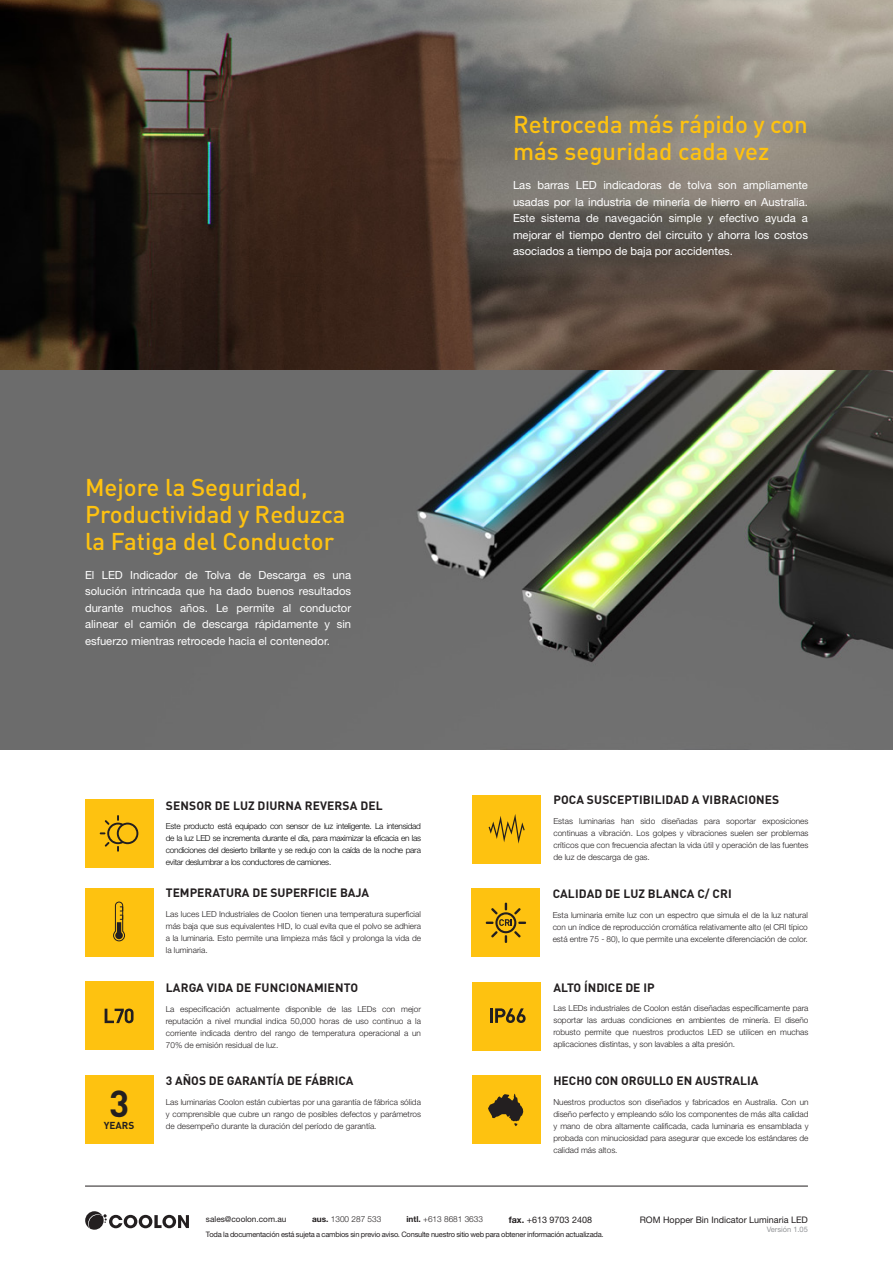
<style>
.page{position:relative;width:893px;height:1263px;background:#fff}
.page>*{position:absolute;margin:0;border:0;box-sizing:border-box;transform-origin:0 0}
.t1{font:700 37.05px "DIN Pro";color:#231f20}
.t2{font:500 24px/27px "DIN Pro";color:#fec210}
.icon_ft_-_subhead{font:700 12px "DIN Pro";color:#231f20}
.key_ft_-_body{font:11.25px/16.5px "Helvetica Neue LT Std";color:#fff;text-align:justify}
.t3{font:700 10.05px "DIN Pro";color:#231f20}
.t4{font:9px "Helvetica Neue LT Std";color:#231f20}
.icon_ft_-_body{font:300 8.25px/12px "Helvetica Neue LT Std";color:#231f20;text-align:justify}
.icon_ft_-_subhead-2{font:300 8.25px/12px "Helvetica Neue LT Std";letter-spacing:-.03em;color:#000;text-align:justify}
.icon_ft_-_subhead-3{font:300 8.25px/12px "Helvetica Neue LT Std";color:#231f20;text-align:justify}
.t5{font:8.25px "Helvetica Neue LT Std";color:#231f20}
.t6{font:7.5px "Helvetica Neue LT Std";letter-spacing:-.03em;color:#231f20}
.t7{font:7.5px "Helvetica Neue LT Std";color:#939598}
.s1{font-weight:700}
</style>
<div class="page">
<hr style="left:85px;top:1186px;width:723px;height:1px;background:#231f20">
<svg style="left:85px;top:1211px;width:104px;height:19px"></svg>
<img style="left:0;top:370px;width:893px;height:379px">
<img style="left:0;top:0;width:893px;height:370px">
<div style="left:85px;top:888px;width:68px;height:68px;background:#fec210"></div>
<svg style="left:113px;top:901px;width:12px;height:41px"></svg>
<div style="left:473px;top:795px;width:68px;height:68px;background:#fec210"></div>
<svg style="left:489px;top:814px;width:36px;height:30px"></svg>
<div style="left:473px;top:1076px;width:68px;height:68px;background:#fec210"></div>
<svg style="left:488px;top:1093px;width:35px;height:33px"></svg>
<div style="left:85px;top:1076px;width:68px;height:68px;background:#fec210"></div>
<div style="left:472px;top:889px;width:68px;height:68px;background:#fec210"></div>
<svg style="left:485px;top:902px;width:41px;height:41px"></svg>
<div style="left:473px;top:982px;width:68px;height:68px;background:#fec210"></div>
<hr style="left:490px;top:1008px;width:3px;height:15px;background:#231f20">
<svg style="left:495px;top:1008px;width:31px;height:15px"></svg>
<div style="left:85px;top:982px;width:68px;height:68px;background:#fec210"></div>
<svg style="left:105px;top:1008px;width:29px;height:15px"></svg>
<div style="left:85px;top:799px;width:68px;height:68px;background:#fec210"></div>
<svg style="left:100px;top:815px;width:38px;height:37px"></svg>
<p class="t2" style="left:513px;top:110px;width:296px">Retroceda más rápido y con más seguridad cada vez</p>
<p class="t2" style="left:85px;top:473px;width:262px">Mejore la Seguridad,<br>Productividad y Reduzca la Fatiga del Conductor</p>
<p class="key_ft_-_body" style="left:85px;top:566px;width:268px">El LED Indicador de Tolva de Descarga es una solución intrincada que ha dado buenos resultados durante muchos años. Le permite al conductor alinear el camión de descarga rápidamente y sin esfuerzo mientras retrocede hacia el contenedor.</p>
<p class="icon_ft_-_subhead" style="left:166px;top:797px;width:218px">SENSOR DE LUZ DIURNA REVERSA DEL</p>
<p class="icon_ft_-_subhead-2" style="left:166px;top:820px;width:257px">Este producto está equipado con sensor de luz inteligente. La intensidad de la luz LED se incrementa durante el día, para maximizar la eficacia en las condiciones del desierto brillante y se redujo con la caída de la noche para evitar deslumbrar a los conductores de camiones.</p>
<p class="icon_ft_-_subhead" style="left:166px;top:885px;width:205px">TEMPERATURA DE SUPERFICIE BAJA</p>
<p class="icon_ft_-_body" style="left:166px;top:908px;width:257px">Las luces LED Industriales de Coolon tienen una temperatura superficial más baja que sus equivalentes HID, lo cual evita que el polvo se adhiera a la luminaria. Esto permite una limpieza más fácil y prolonga la vida de la luminaria.</p>
<h1 class="t1" style="left:109px;top:1078px;width:22px">3</h1>
<p class="icon_ft_-_subhead" style="left:166px;top:979px;width:194px">LARGA VIDA DE FUNCIONAMIENTO</p>
<p class="icon_ft_-_subhead-3" style="left:166px;top:1002px;width:257px">La especificación actualmente disponible de las LEDs con mejor reputación a nivel mundial indica 50,000 horas de uso continuo a la corriente indicada dentro del rango de temperatura operacional a un 70% de emisión residual de luz.</p>
<p class="icon_ft_-_subhead" style="left:166px;top:1072px;width:189px">3 AÑOS DE GARANTÍA DE FÁBRICA</p>
<p class="icon_ft_-_body" style="left:166px;top:1095px;width:257px">Las luminarias Coolon están cubiertas por una garantía de fábrica sólida y comprensible que cubre un rango de posibles defectos y parámetros</p>
<p class="t3" style="left:104px;top:1118px;width:32px">YEARS</p>
<p class="icon_ft_-_body" style="left:166px;top:1119px;width:212px">de desempeño durante la duración del período de garantía.</p>
<p class="key_ft_-_body" style="left:513px;top:177px;width:296px">Las barras LED indicadoras de tolva son ampliamente usadas por la industria de minería de hierro en Australia.<br>Este sistema de navegación simple y efectivo ayuda a mejorar el tiempo dentro del circuito y ahorra los costos asociados a tiempo de baja por accidentes.</p>
<p class="icon_ft_-_subhead" style="left:553px;top:792px;width:227px">POCA SUSCEPTIBILIDAD A VIBRACIONES</p>
<p class="icon_ft_-_body" style="left:553px;top:815px;width:257px">Estas luminarias han sido diseñadas para soportar exposiciones continuas a vibración. Los golpes y vibraciones suelen ser problemas críticos que con frecuencia afectan la vida útil y operación de las fuentes de luz de descarga de gas.</p>
<p class="icon_ft_-_subhead" style="left:553px;top:885px;width:181px">CALIDAD DE LUZ BLANCA C/ CRI</p>
<p class="icon_ft_-_body" style="left:553px;top:908px;width:257px">Esta luminaria emite luz con un espectro que simula el de la luz natural con un índice de reproducción cromática relativamente alto (el CRI típico está entre 75 - 80), lo que permite una excelente diferenciación de color.</p>
<p class="icon_ft_-_subhead" style="left:553px;top:979px;width:103px">ALTO ÍNDICE DE IP</p>
<p class="icon_ft_-_body" style="left:553px;top:1002px;width:257px">Las LEDs industriales de Coolon están diseñadas específicamente para soportar las arduas condiciones en ambientes de minería. El diseño robusto permite que nuestros productos LED se utilicen en muchas aplicaciones distintas, y son lavables a alta presión.</p>
<p class="icon_ft_-_subhead" style="left:553px;top:1072px;width:206px">HECHO CON ORGULLO EN AUSTRALIA</p>
<p class="icon_ft_-_body" style="left:553px;top:1095px;width:257px">Nuestros productos son diseñados y fabricados en Australia. Con un diseño perfecto y empleando sólo los componentes de más alta calidad y mano de obra altamente calificada, cada luminaria es ensamblada y probada con minuciosidad para asegurar que excede los estándares de calidad más altos.</p>
<p class="t5" style="left:206px;top:1214px;width:82px">sales@coolon.com.au</p>
<p class="icon_ft_-_body" style="left:312px;top:1213px;width:71px"><span class="s1">aus.</span> 1300 287 533</p>
<p class="icon_ft_-_body" style="left:406px;top:1213px;width:78px"><span class="s1">intl.</span> +613 8681 3633</p>
<p class="t4" style="left:509px;top:1214px;width:85px"><span class="s1">fax.</span> +613 9703 2408</p>
<p class="t6" style="left:206px;top:1229px;width:399px">Toda la documentación está sujeta a cambios sin previo aviso. Consulte nuestro sitio web para obtener información actualizada.</p>
<p class="t4" style="left:640px;top:1214px;width:170px">ROM Hopper Bin Indicator Luminaria LED</p>
<p class="t7" style="left:767px;top:1224px;width:43px">Versión 1.05</p>
</div>
